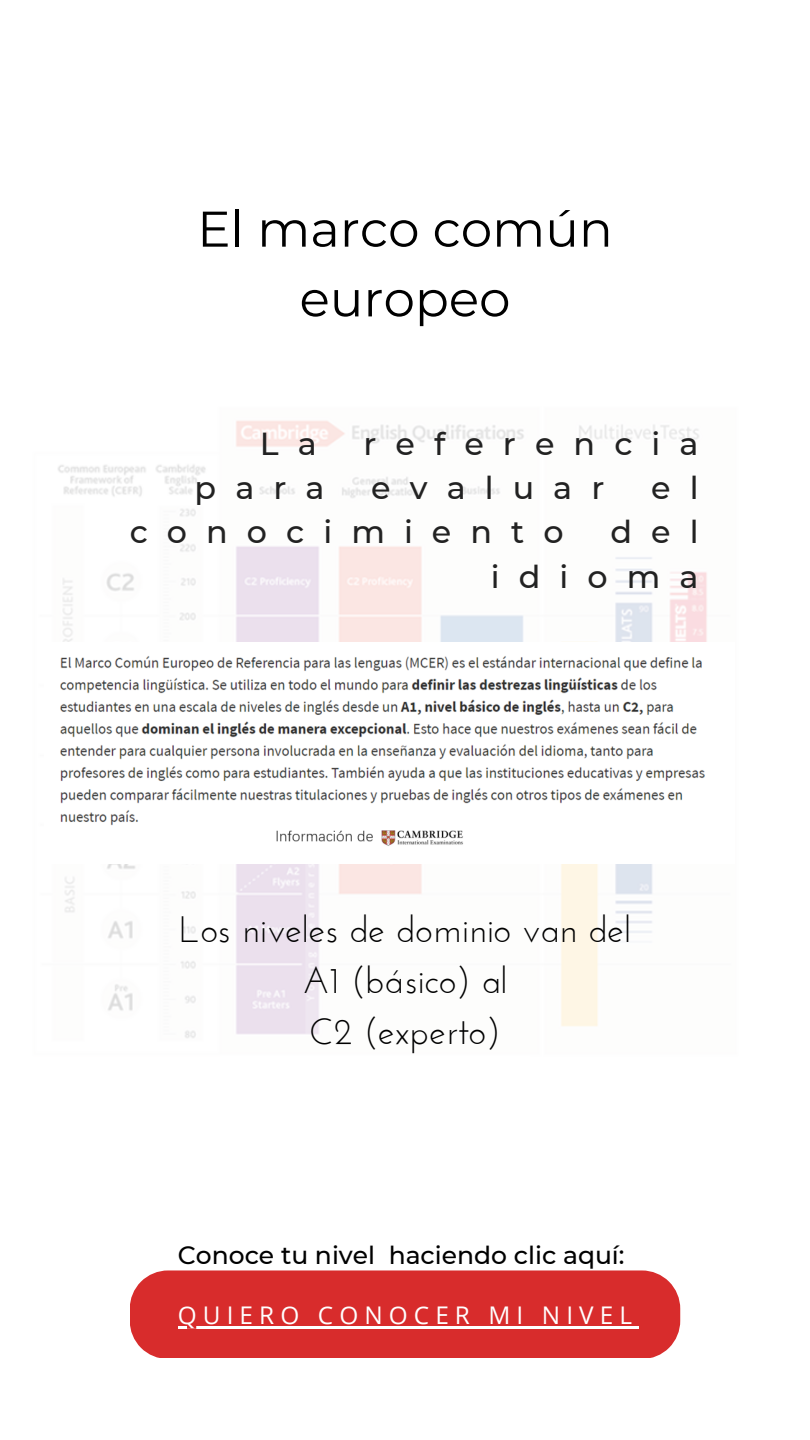
<style>
.page{position:relative;width:810px;height:1440px;background:#fff}
.page>*{position:absolute;margin:0;border:0;box-sizing:border-box;transform-origin:0 0}
.t1{font:50.1px/69.8px "Montserrat";color:#000;text-align:center}
.t2{font:36.8px/51px "Josefin Sans";color:#000;text-align:center}
.t3{font:500 31.8px/44.3px "Montserrat";letter-spacing:.6em;color:#222;text-align:right}
.t4{font:500 25px "Montserrat";color:#000}
.t5{font:24.4px "Open Sans";letter-spacing:.25em;color:#fff}
</style>
<div class="page">
<img style="left:58px;top:420px;width:649px;height:618px">
<img style="left:58px;top:642px;width:649px;height:221px">
<div style="left:130px;top:1270px;width:550px;height:88px;background:#d82c2c"></div>
<hr style="left:178px;top:1326px;width:460px;height:2px;background:#fff">
<h1 class="t1" style="left:197px;top:194px;width:417px">El marco común europeo</h1>
<p class="t3" style="left:260px;top:421px;width:58px">L a</p>
<p class="t3" style="left:364px;top:421px;width:337px">referencia</p>
<p class="t3" style="left:195px;top:466px;width:131px">para</p>
<p class="t3" style="left:371px;top:466px;width:235px">evaluar</p>
<p class="t3" style="left:651px;top:466px;width:49px">e l</p>
<p class="t3" style="left:130px;top:510px;width:436px">conocimiento</p>
<p class="t3" style="left:491px;top:510px;width:209px">del idioma</p>
<p class="t2" style="left:179px;top:907px;width:454px">Los niveles de dominio van del<br>A1 (básico) al<br>C2 (experto)</p>
<p class="t4" style="left:178px;top:1240px;width:448px">Conoce tu nivel haciendo clic aquí:</p>
<p class="t5" style="left:178px;top:1298px;width:456px">QUIERO CONOCER MI NIVEL</p>
</div>
